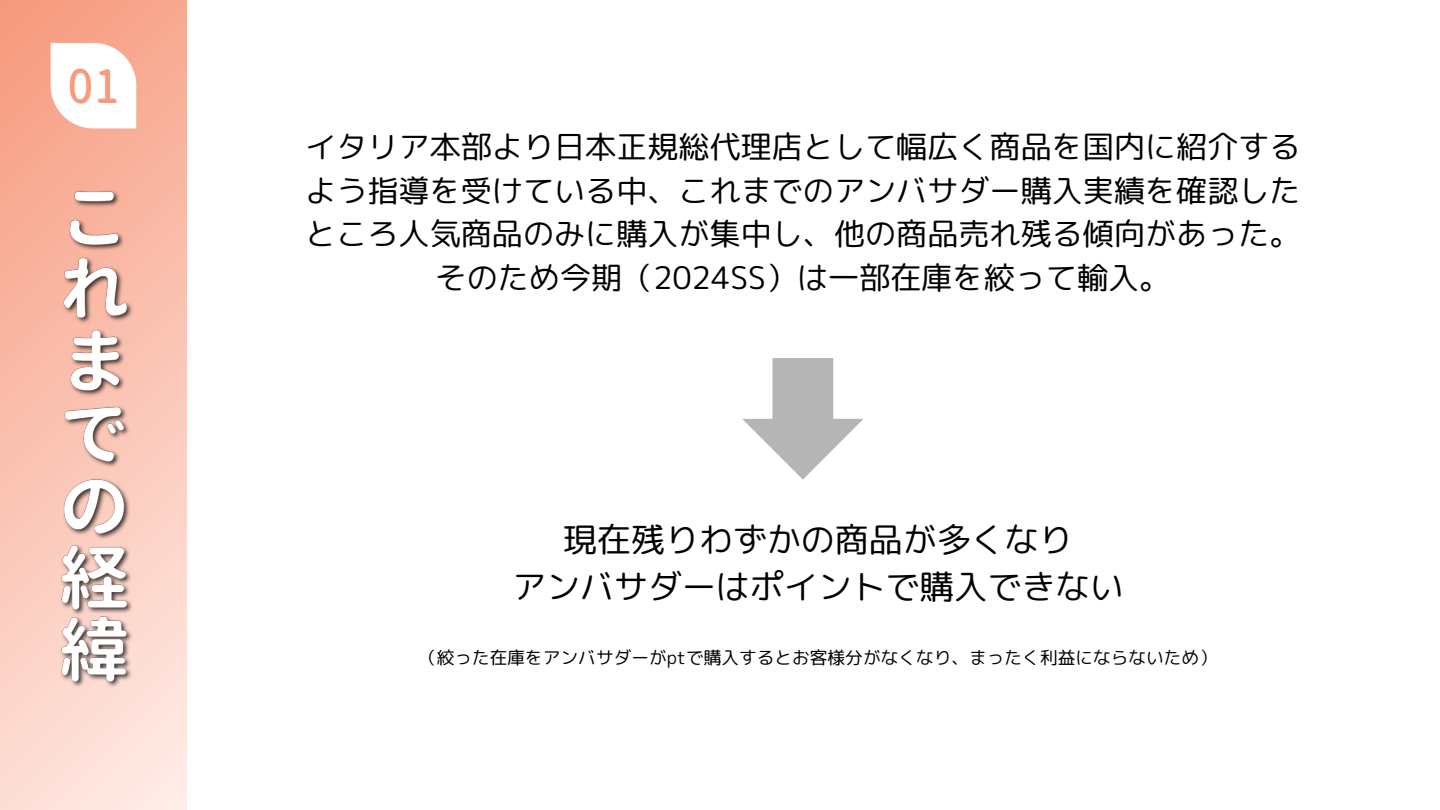
<style>
.page{position:relative;width:1440px;height:810px;background:#fff}
.page>*{position:absolute;margin:0;border:0;box-sizing:border-box;transform-origin:0 0}
.t1{font:44.7px "Gen Jyuu Gothic";color:#f69b7f}
.t2{font:34px/47.2px "rounded mplus 1 p regular";color:#000;text-align:center}
.t3{font:31.1px/43.5px "rounded mplus 1 p regular";color:#000;text-align:center}
.t4{font:17.7px "rounded mplus 1 p regular";color:#000}
</style>
<div class="page">
<div style="left:0;top:0;width:187px;height:810px;background:linear-gradient(to bottom,#f7a085,#fee6df)"></div>
<svg style="left:51px;top:43px;width:85px;height:85px"></svg>
<svg style="left:742px;top:358px;width:121px;height:122px"></svg>
<img style="left:45px;top:182px;width:99px;height:510px">
<h1 class="t1" style="left:69px;top:55px;width:52px">01</h1>
<p class="t3" style="left:305px;top:125px;width:997px">イタリア本部より日本正規総代理店として幅広く商品を国内に紹介するよう指導を受けている中、これまでのアンバサダー購入実績を確認したところ人気商品のみに購入が集中し、他の商品売れ残る傾向があった。そのため今期（2024SS）は一部在庫を絞って輸入。</p>
<h2 class="t2" style="left:512px;top:515px;width:613px">現在残りわずかの商品が多くなり<br>アンバサダーはポイントで購入できない</h2>
<h3 class="t4" style="left:419px;top:645px;width:800px">（絞った在庫をアンバサダーがptで購入するとお客様分がなくなり、まったく利益にならないため）</h3>
</div>
